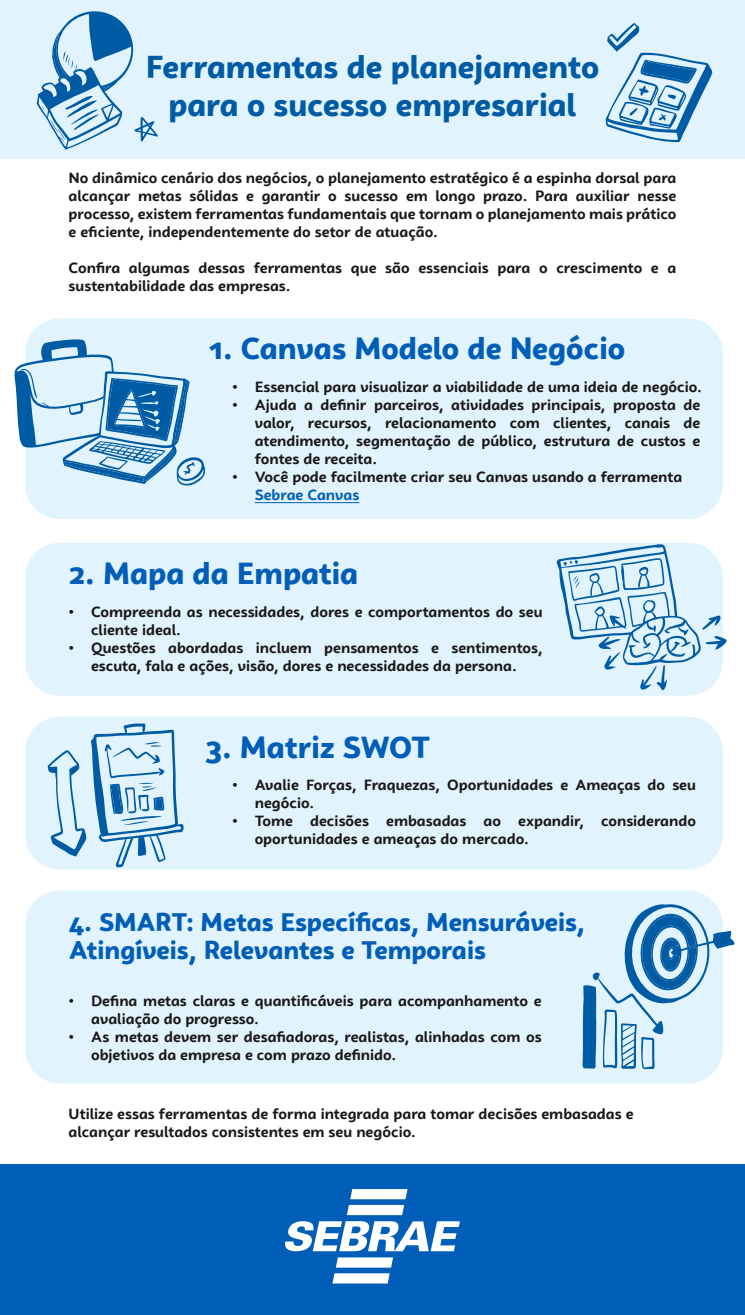
<style>
.page{position:relative;width:745px;height:1315px;background:#fff}
.page>*{position:absolute;margin:0;border:0;box-sizing:border-box;transform-origin:0 0}
.t1{font:900 31.25px/37.5px "Campuni";color:#005ba5;text-align:center}
.t2{font:900 30px "Campuni";color:#005eb8}
.t3{font:900 25px/27.5px "Campuni";color:#005eb8}
.t4{font:700 15px/18px "Campuni";color:#1a1718}
.t5{font:700 15px "Campuni";color:#005eb8}
</style>
<div class="page">
<div style="left:0;top:0;width:744px;height:159px;background:#e1f3fd"></div>
<div style="left:0;top:1164px;width:744px;height:150px;background:#005eb8"></div>
<div style="left:25px;top:318px;width:697px;height:201px;background:#e1f3fd;border-radius:35px"></div>
<div style="left:25px;top:543px;width:697px;height:152px;background:#e1f3fd;border-radius:35px"></div>
<div style="left:25px;top:716px;width:697px;height:153px;background:#e1f3fd;border-radius:35px"></div>
<div style="left:25px;top:890px;width:697px;height:193px;background:#e1f3fd;border-radius:35px"></div>
<svg style="left:14px;top:339px;width:191px;height:146px"></svg>
<svg style="left:556px;top:544px;width:170px;height:146px"></svg>
<svg style="left:47px;top:723px;width:137px;height:144px"></svg>
<svg style="left:582px;top:904px;width:152px;height:165px"></svg>
<svg style="left:605px;top:23px;width:107px;height:119px"></svg>
<svg style="left:37px;top:11px;width:121px;height:139px"></svg>
<svg style="left:285px;top:1189px;width:174px;height:94px"></svg>
<h1 class="t1" style="left:146px;top:51px;width:454px">Ferramentas de planejamento para o sucesso empresarial</h1>
<p class="t4" style="left:69px;top:170px;width:609px;text-align:justify">No dinâmico cenário dos negócios, o planejamento estratégico é a espinha dorsal para alcançar metas sólidas e garantir o sucesso em longo prazo. Para auxiliar nesse processo, existem ferramentas fundamentais que tornam o planejamento mais prático e eficiente, independentemente do setor de atuação.</p>
<p class="t4" style="left:69px;top:259px;width:609px">Confira algumas dessas ferramentas que são essenciais para o crescimento e a sustentabilidade das empresas.</p>
<h2 class="t2" style="left:209px;top:335px;width:417px">1. Canvas Modelo de Negócio</h2>
<p class="t4" style="left:232px;top:379px;width:471px">ï Essencial para visualizar a viabilidade de uma ideia de negócio.</p>
<p class="t4" style="left:232px;top:397px;width:469px">ï Ajuda a definir parceiros, atividades principais, proposta de</p>
<p class="t4" style="left:254px;top:415px;width:447px">valor, recursos, relacionamento com clientes, canais de</p>
<p class="t4" style="left:254px;top:432px;width:447px">atendimento, segmentação de público, estrutura de custos e</p>
<p class="t4" style="left:254px;top:451px;width:124px">fontes de receita.</p>
<p class="t4" style="left:232px;top:469px;width:451px">ï Você pode facilmente criar seu Canvas usando a ferramenta</p>
<p class="t5" style="left:254px;top:488px;width:106px">Sebrae Canvas</p>
<h2 class="t2" style="left:69px;top:559px;width:290px">2. Mapa da Empatia</h2>
<p class="t4" style="left:69px;top:603px;width:475px">ï Compreenda as necessidades, dores e comportamentos do seu</p>
<p class="t4" style="left:91px;top:621px;width:91px">cliente ideal.</p>
<p class="t4" style="left:69px;top:639px;width:475px">ï Questões abordadas incluem pensamentos e sentimentos,</p>
<p class="t4" style="left:91px;top:656px;width:427px">escuta, fala e ações, visão, dores e necessidades da persona.</p>
<h2 class="t2" style="left:205px;top:733px;width:226px">3. Matriz SWOT</h2>
<p class="t4" style="left:232px;top:777px;width:465px">ï Avalie Forças, Fraquezas, Oportunidades e Ameaças do seu</p>
<p class="t4" style="left:254px;top:795px;width:61px">negócio.</p>
<p class="t4" style="left:232px;top:813px;width:465px">ï Tome decisões embasadas ao expandir, considerando</p>
<p class="t4" style="left:254px;top:831px;width:275px">oportunidades e ameaças do mercado.</p>
<h3 class="t3" style="left:69px;top:909px;width:517px">4. SMART: Metas Específicas, Mensuráveis,<br>Atingíveis, Relevantes e Temporais</h3>
<p class="t4" style="left:69px;top:993px;width:474px">ï Defina metas claras e quantificáveis para acompanhamento e</p>
<p class="t4" style="left:91px;top:1009px;width:169px">avaliação do progresso.</p>
<p class="t4" style="left:69px;top:1029px;width:474px">ï As metas devem ser desafiadoras, realistas, alinhadas com os</p>
<p class="t4" style="left:91px;top:1045px;width:306px">objetivos da empresa e com prazo definido.</p>
<p class="t4" style="left:69px;top:1105px;width:566px">Utilize essas ferramentas de forma integrada para tomar decisões embasadas e alcançar resultados consistentes em seu negócio.</p>
</div>
